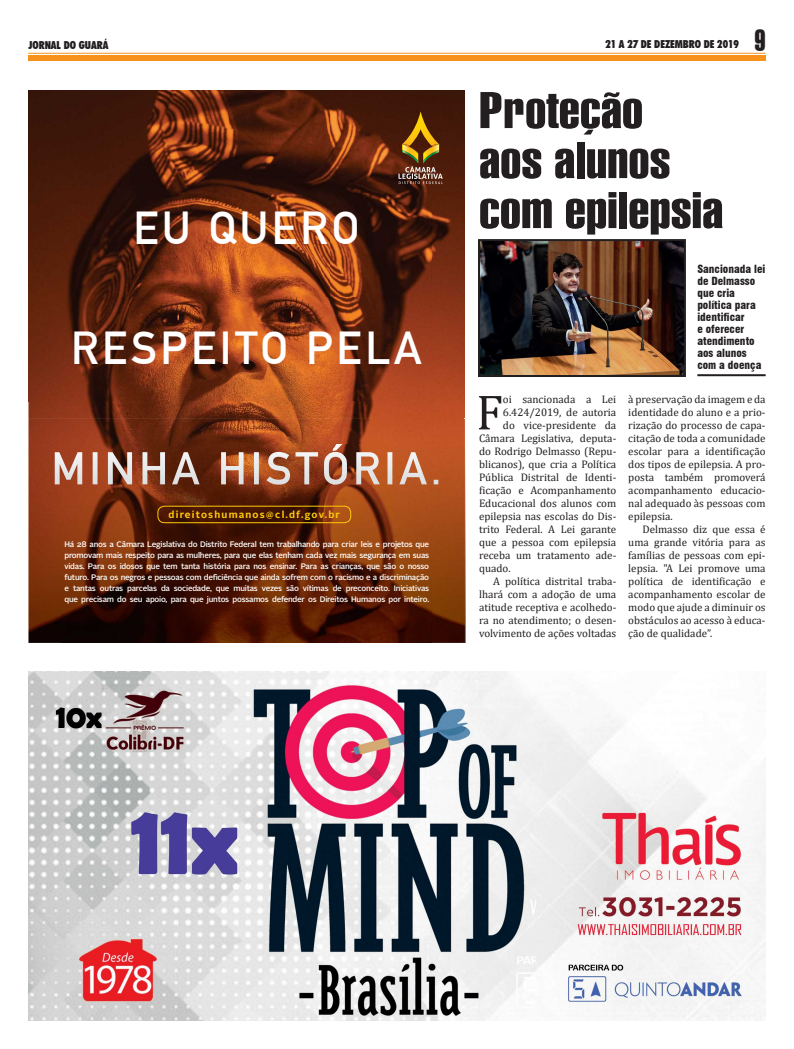
<style>
.page{position:relative;width:794px;height:1049px;background:#fff}
.page>*{position:absolute;margin:0;border:0;box-sizing:border-box;transform-origin:0 0}
.Titulo_materia2{font:50px/50px "Swiss 911 BT Extra Compressed";color:#231f20;scale:1.25 1}
.Texto_Materia{font:50px "Cambria";color:#231f20}
.t1{font:700 45.2px "DIN Alternate";letter-spacing:.08em;color:#fff}
.t2{font:29.6px "Swiss 911 BT Extra Compressed";color:#231f20}
.Texto_Materia-2{font:11px/13px "Cambria";color:#231f20;text-align:justify}
.Legendas{font:900 condensed 11px/12px "Swiss 721 BT";color:#231f20}
.t3{font:900 condensed 11px "Futura BT";color:#231f20}
.t4{font:700 9.8px "Alright Sans";letter-spacing:.12em;color:#feca0a}
.t5{font:500 8px/11px "Alright Sans";letter-spacing:-.03em;color:#fff;text-align:justify}
</style>
<div class="page">
<div style="left:28px;top:55px;width:737px;height:6px;background:#f7931d"></div>
<hr style="left:28px;top:53px;width:737px;height:1px;background:#f7931d">
<img style="left:28px;top:672px;width:737px;height:348px">
<img style="left:28px;top:90px;width:403px;height:311px">
<img style="left:431px;top:90px;width:34px;height:329px">
<img style="left:28px;top:401px;width:336px;height:18px">
<img style="left:364px;top:401px;width:67px;height:18px">
<svg style="left:465px;top:453px;width:1px;height:190px"></svg>
<img style="left:28px;top:419px;width:437px;height:32px">
<img style="left:28px;top:451px;width:34px;height:192px">
<img style="left:431px;top:451px;width:34px;height:192px">
<img style="left:62px;top:485px;width:369px;height:158px">
<img style="left:55px;top:444px;width:383px;height:41px">
<svg style="left:398px;top:111px;width:45px;height:73px;background:#72491c"></svg>
<div style="left:157px;top:506px;width:194px;height:17px;border:1px solid #feca0a;border-radius:7px"></div>
<hr style="left:697px;top:374px;width:68px;height:2px;background:#231f20">
<img style="left:478px;top:239px;width:208px;height:138px">
<p class="t3" style="left:28px;top:38px;width:82px">JORNAL DO GUARÁ</p>
<p class="t3" style="left:605px;top:37px;width:135px">21 A 27 DE DEZEMBRO DE 2019</p>
<h3 class="t2" style="left:754px;top:24px;width:13px">9</h3>
<p class="t1" style="left:133px;top:194px;width:227px">EU QUERO</p>
<p class="t1" style="left:71px;top:314px;width:352px">RESPEITO PELA</p>
<p class="t4" style="left:169px;top:507px;width:173px">direitoshumanos@cl.df.gov.br</p>
<p class="t5" style="left:64px;top:539px;width:366px">Há 28 anos a Câmara Legislativa do Distrito Federal tem trabalhando para criar leis e projetos que promovam mais respeito para as mulheres, para que elas tenham cada vez mais segurança em suas vidas. Para os idosos que tem tanta história para nos ensinar. Para as crianças, que são o nosso futuro. Para os negros e pessoas com de-ciência que ainda sofrem com o racismo e a discriminação e tantas outras parcelas da sociedade, que muitas vezes são vítimas de preconceito. Iniciativas que precisam do seu apoio, para que juntos possamos defender os Direitos Humanos por inteiro.</p>
<p class="Titulo_materia2" style="left:479px;top:86px;width:197px">Proteção<br>aos alunos com epilepsia</p>
<p class="Texto_Materia" style="left:476px;top:383px;width:28px">F</p>
<p class="Texto_Materia-2" style="left:503px;top:393px;width:115px">oi sancionada a Lei</p>
<p class="Texto_Materia-2" style="left:503px;top:406px;width:115px">6.424/2019, de autoria</p>
<p class="Texto_Materia-2" style="left:503px;top:419px;width:115px">do vice-presidente da</p>
<p class="Texto_Materia-2" style="left:479px;top:432px;width:139px">Câmara Legislativa, deputa-</p>
<p class="Texto_Materia-2" style="left:479px;top:445px;width:139px">do Rodrigo Delmasso (Repu-</p>
<p class="Texto_Materia-2" style="left:479px;top:458px;width:139px">blicanos), que cria a Política</p>
<p class="Texto_Materia-2" style="left:479px;top:471px;width:139px">Pública Distrital de Identi-</p>
<p class="Texto_Materia-2" style="left:479px;top:484px;width:139px">ficação e Acompanhamento</p>
<p class="Texto_Materia-2" style="left:479px;top:497px;width:139px">Educacional dos alunos com</p>
<p class="Texto_Materia-2" style="left:479px;top:510px;width:139px">epilepsia nas escolas do Dis-</p>
<p class="Texto_Materia-2" style="left:479px;top:523px;width:139px">trito Federal. A Lei garante</p>
<p class="Texto_Materia-2" style="left:479px;top:536px;width:139px">que a pessoa com epilepsia</p>
<p class="Texto_Materia-2" style="left:479px;top:549px;width:139px">receba um tratamento ade-</p>
<p class="Texto_Materia-2" style="left:479px;top:562px;width:33px">quado.</p>
<p class="Texto_Materia-2" style="left:479px;top:575px;width:139px;text-indent:14px">A política distrital traba&shy;lhará com a adoção de uma atitude receptiva e acolhedo&shy;ra no atendimento; o desen&shy;volvimento de ações voltadas</p>
<p class="Legendas" style="left:697px;top:262px;width:70px">Sancionada lei de Delmasso que cria política para identificar<br>e oferecer atendimento aos alunos com a doença</p>
<p class="Texto_Materia-2" style="left:628px;top:393px;width:139px">à preservação da imagem e da identidade do aluno e a prio&shy;rização do processo de capa&shy;citação de toda a comunidade escolar para a identificação dos tipos de epilepsia. A pro&shy;posta também promoverá acompanhamento educacio&shy;nal adequado às pessoas com epilepsia.</p>
<p class="Texto_Materia-2" style="left:628px;top:523px;width:139px;text-indent:14px">Delmasso diz que essa é uma grande vitória para as famílias de pessoas com epi&shy;lepsia. "A Lei promove uma política de identificação e acompanhamento escolar de modo que ajude a diminuir os obstáculos ao acesso à educa&shy;ção de qualidade”.</p>
</div>
